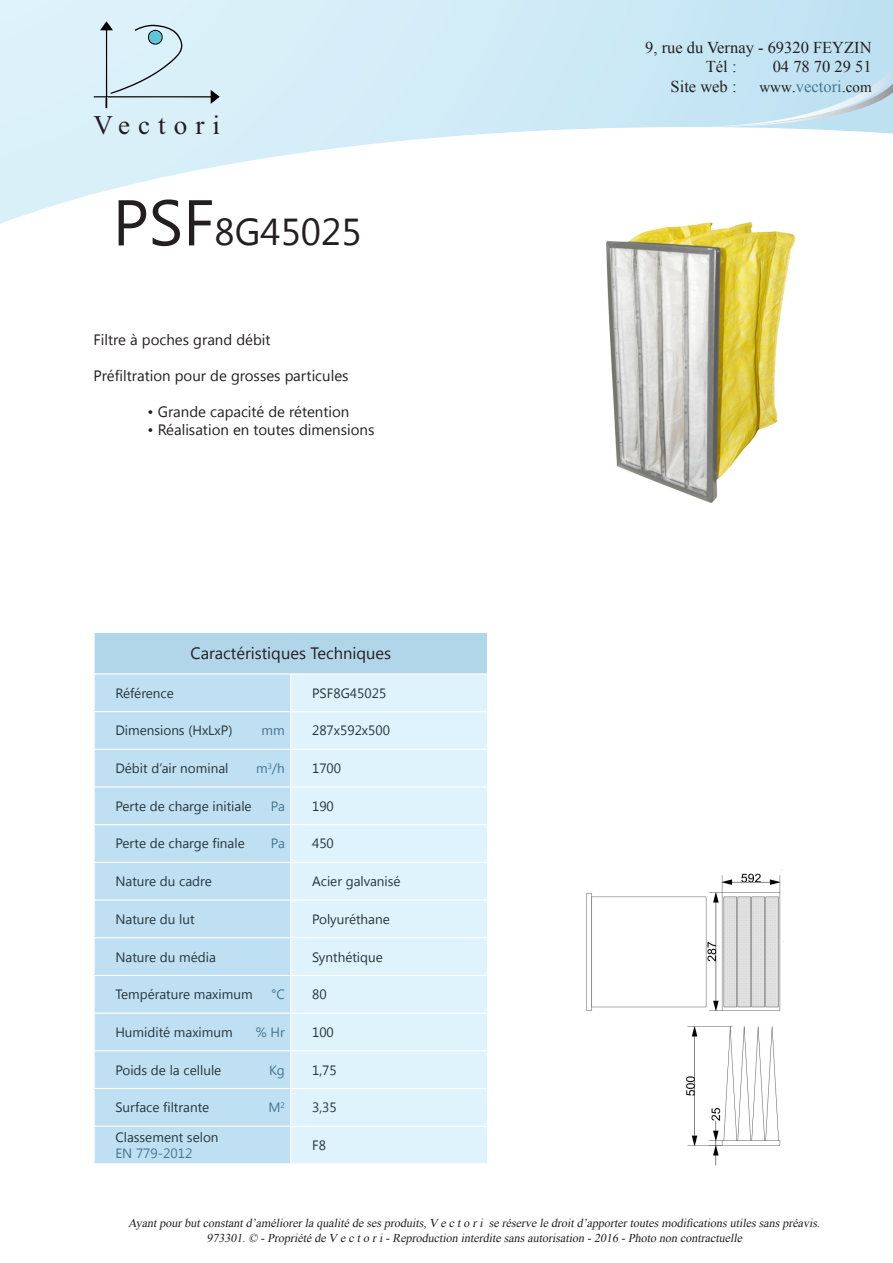
<style>
.page{position:relative;width:893px;height:1263px;background:#fff}
.page>*{position:absolute;margin:0;border:0;box-sizing:border-box;transform-origin:0 0}
.Titre_3{font:37.5px "Khmer UI";color:#231f20}
.t1{font:27px "Times New Roman";letter-spacing:.3em;color:#231f20}
.t2{font:16.5px "Times New Roman";color:#231f20}
.t3{font:16.5px "Khmer UI";color:#231f20}
.t4{font:16.5px "Times New Roman";color:#48758e}
.t5{font:15px "Khmer UI";color:#231f20}
.tableau_gauche{font:13.5px/16.2px "Khmer UI";color:#27363c}
.tableau_gauche-2{font:13.5px "Khmer UI";letter-spacing:-.015em;color:#48758e}
.t6{font:italic 12px "Times New Roman";color:#231f20}
.s1{font-size:64.5px}
.s2{color:#48758e}
.s3{font-size:15px;color:#231f20}
.s4{color:#231f20}
</style>
<div class="page">
<svg style="left:0;top:0;width:893px;height:224px"></svg>
<svg style="left:679px;top:67px;width:214px;height:60px;background:#c3e2f1"></svg>
<img style="left:607px;top:223px;width:188px;height:279px">
<img style="left:587px;top:869px;width:195px;height:296px">
<svg style="left:94px;top:21px;width:126px;height:87px;background:#cce1e9"></svg>
<div style="left:94px;top:632px;width:393px;height:42px;background:#b2d6e9"></div>
<div style="left:95px;top:674px;width:195px;height:489px;background:#bfe0f2"></div>
<div style="left:291px;top:674px;width:196px;height:489px;background:#dff3fc"></div>
<hr style="left:94px;top:632px;width:197px;height:1px;background:#fff">
<hr style="left:94px;top:633px;width:1px;height:40px;background:#fff">
<hr style="left:291px;top:632px;width:197px;height:1px;background:#fff">
<hr style="left:94px;top:673px;width:197px;height:1px;background:#fff">
<hr style="left:291px;top:673px;width:197px;height:1px;background:#fff">
<hr style="left:94px;top:711px;width:197px;height:1px;background:#fff">
<hr style="left:291px;top:711px;width:197px;height:1px;background:#fff">
<hr style="left:94px;top:749px;width:197px;height:1px;background:#fff">
<hr style="left:94px;top:786px;width:197px;height:1px;background:#fff">
<hr style="left:291px;top:786px;width:197px;height:1px;background:#fff">
<hr style="left:94px;top:824px;width:197px;height:1px;background:#fff">
<hr style="left:291px;top:824px;width:197px;height:1px;background:#fff">
<hr style="left:94px;top:862px;width:197px;height:1px;background:#fff">
<hr style="left:291px;top:862px;width:197px;height:1px;background:#fff">
<hr style="left:94px;top:899px;width:197px;height:2px;background:#fff">
<hr style="left:291px;top:899px;width:197px;height:2px;background:#fff">
<hr style="left:94px;top:937px;width:197px;height:1px;background:#fff">
<hr style="left:291px;top:937px;width:197px;height:1px;background:#fff">
<hr style="left:94px;top:975px;width:197px;height:1px;background:#fff">
<hr style="left:291px;top:975px;width:197px;height:1px;background:#fff">
<hr style="left:94px;top:1012px;width:197px;height:2px;background:#fff">
<hr style="left:291px;top:1012px;width:197px;height:2px;background:#fff">
<hr style="left:94px;top:1050px;width:197px;height:1px;background:#fff">
<hr style="left:291px;top:1050px;width:197px;height:1px;background:#fff">
<hr style="left:94px;top:1088px;width:197px;height:1px;background:#fff">
<hr style="left:291px;top:1088px;width:197px;height:1px;background:#fff">
<hr style="left:94px;top:1125px;width:197px;height:2px;background:#fff">
<hr style="left:291px;top:1125px;width:197px;height:2px;background:#fff">
<hr style="left:291px;top:749px;width:197px;height:1px;background:#fff">
<p class="t1" style="left:94px;top:107px;width:128px">Vectori</p>
<p class="Titre_3" style="left:113px;top:211px;width:250px"><span class="s1">PSF</span>8G45025</p>
<p class="t5" style="left:94px;top:331px;width:179px">Filtre à poches grand débit</p>
<p class="t5" style="left:94px;top:367px;width:256px">Préfiltration pour de grosses particules</p>
<p class="t5" style="left:148px;top:403px;width:203px">• Grande capacité de rétention</p>
<p class="t5" style="left:148px;top:421px;width:228px">• Réalisation en toutes dimensions</p>
<p class="t3" style="left:191px;top:644px;width:202px">Caractéristiques Techniques</p>
<p class="tableau_gauche" style="left:115px;top:685px;width:60px">Référence</p>
<p class="tableau_gauche" style="left:312px;top:685px;width:76px">PSF8G45025</p>
<p class="tableau_gauche" style="left:115px;top:723px;width:119px">Dimensions (HxLxP)</p>
<p class="tableau_gauche-2" style="left:262px;top:723px;width:25px">mm</p>
<p class="tableau_gauche" style="left:312px;top:723px;width:79px">287x592x500</p>
<p class="tableau_gauche" style="left:115px;top:760px;width:115px">Débit d’air nominal</p>
<p class="tableau_gauche-2" style="left:256px;top:760px;width:30px">m<sup>3</sup>/h</p>
<p class="tableau_gauche" style="left:312px;top:760px;width:31px">1700</p>
<p class="tableau_gauche" style="left:115px;top:798px;width:138px">Perte de charge initiale</p>
<p class="tableau_gauche-2" style="left:271px;top:798px;width:15px">Pa</p>
<p class="tableau_gauche" style="left:312px;top:798px;width:23px">190</p>
<p class="tableau_gauche" style="left:115px;top:836px;width:131px">Perte de charge finale</p>
<p class="tableau_gauche-2" style="left:271px;top:836px;width:15px">Pa</p>
<p class="tableau_gauche" style="left:312px;top:836px;width:23px">450</p>
<p class="tableau_gauche" style="left:115px;top:873px;width:98px">Nature du cadre</p>
<p class="tableau_gauche" style="left:312px;top:873px;width:90px">Acier galvanisé</p>
<p class="tableau_gauche" style="left:115px;top:911px;width:81px">Nature du lut</p>
<p class="tableau_gauche" style="left:312px;top:911px;width:79px">Polyuréthane</p>
<p class="tableau_gauche" style="left:115px;top:949px;width:102px">Nature du média</p>
<p class="tableau_gauche" style="left:312px;top:949px;width:72px">Synthétique</p>
<p class="tableau_gauche" style="left:115px;top:986px;width:139px">Température maximum</p>
<p class="tableau_gauche-2" style="left:271px;top:987px;width:15px">°C</p>
<p class="tableau_gauche" style="left:312px;top:986px;width:16px">80</p>
<p class="tableau_gauche" style="left:115px;top:1024px;width:119px">Humidité maximum</p>
<p class="tableau_gauche-2" style="left:256px;top:1024px;width:31px">% Hr</p>
<p class="tableau_gauche" style="left:312px;top:1024px;width:23px">100</p>
<p class="tableau_gauche" style="left:115px;top:1062px;width:107px">Poids de la cellule</p>
<p class="tableau_gauche-2" style="left:269px;top:1062px;width:17px">Kg</p>
<p class="tableau_gauche" style="left:312px;top:1062px;width:26px">1,75</p>
<p class="tableau_gauche" style="left:115px;top:1099px;width:95px">Surface filtrante</p>
<p class="tableau_gauche-2" style="left:269px;top:1100px;width:18px">M<sup>2</sup></p>
<p class="tableau_gauche" style="left:312px;top:1099px;width:26px">3,35</p>
<p class="tableau_gauche" style="left:115px;top:1129px;width:105px">Classement selon<br><span class="s2">EN 779-2012</span></p>
<p class="tableau_gauche" style="left:312px;top:1137px;width:15px">F8</p>
<p class="t2" style="left:645px;top:36px;width:228px">9, rue du Vernay - 69320 FEYZIN</p>
<p class="t2" style="left:706px;top:56px;width:32px">Tél :</p>
<p class="t2" style="left:773px;top:56px;width:100px">04 78 70 29 51</p>
<p class="t2" style="left:671px;top:75px;width:67px">Site web :</p>
<p class="t4" style="left:759px;top:75px;width:114px"><span class="s3">www</span><span class="s4">.</span>vectori<span class="s4">.</span><span class="s3">com</span></p>
<p class="t6" style="left:128px;top:1215px;width:696px">Ayantpourbutconstantd’améliorerla qualité de sesproduits,V e c to ri se réserve le droitd’apportertoutesmodificationsutilessanspréavis.</p>
<p class="t6" style="left:206px;top:1229px;width:540px">973301.© -Propriété de V e c to ri-Reproduction interdite sansautorisation -2016 -Photo non contractuelle</p>
</div>
